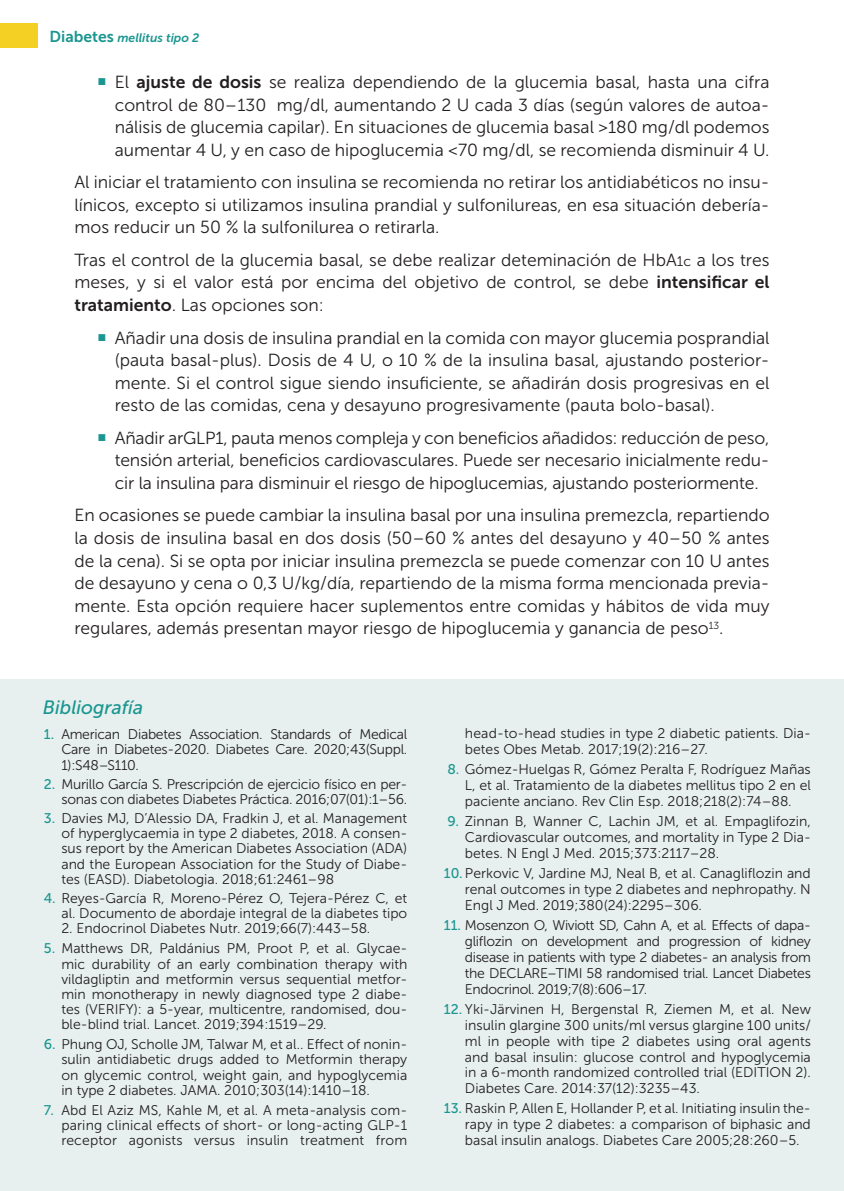
<style>
.page{position:relative;width:844px;height:1191px;background:#fff}
.page>*{position:absolute;margin:0;border:0;box-sizing:border-box;transform-origin:0 0}
.t1{font:italic 19.25px "Museo Sans 500";color:#1a9690}
.t2{font:17.5px/22.6px "Museo Sans 300";color:#231f20;text-align:justify}
.t3{font:14px/15.2px "Museo Sans 300";color:#231f20;text-align:justify}
.t4{font:italic 12.25px "Museo Sans 700";color:#1a9690}
.s1{font-style:normal;font-size:15.75px}
.s2{color:#1a9690}
.s3{font-family:"Museo Sans 700"}
.s4{font-size:14px}
.s5{font-family:"Museo Sans 500";color:#1a9690}
</style>
<div class="page">
<div style="left:0;top:23px;width:38px;height:24px;background:#f4d025"></div>
<div style="left:0;top:680px;width:843px;height:511px;background:#e7f0ef"></div>
<p class="t4" style="left:49px;top:31px;width:151px"><span class="s1">Diabetes</span> mellitus tipo 2</p>
<p class="t2" style="left:115px;top:71px;width:656px;text-indent:-18px"><span class="s2">○</span> El <span class="s3">ajuste de dosis</span> se realiza dependiendo de la glucemia basal, hasta una cifra control de 80–130 mg/dl, aumentando 2 U cada 3 días (según valores de autoa&shy;nálisis de glucemia capilar). En situaciones de glucemia basal &gt;180 mg/dl podemos aumentar 4 U, y en caso de hipoglucemia &lt;70 mg/dl, se recomienda disminuir 4 U.</p>
<p class="t2" style="left:74px;top:171px;width:696px">Al iniciar el tratamiento con insulina se recomienda no retirar los antidiabéticos no insu&shy;línicos, excepto si utilizamos insulina prandial y sulfonilureas, en esa situación debería&shy;mos reducir un 50 % la sulfonilurea o retirarla.</p>
<p class="t2" style="left:74px;top:249px;width:696px">Tras el control de la glucemia basal, se debe realizar deteminación de HbA<span class="s4">1c</span> a los tres meses, y si el valor está por encima del objetivo de control, se debe <span class="s3">intensificar el tratamiento</span>. Las opciones son:</p>
<p class="t2" style="left:115px;top:326px;width:656px;text-indent:-18px"><span class="s2">○</span> Añadir una dosis de insulina prandial en la comida con mayor glucemia posprandial (pauta basal-plus). Dosis de 4 U, o 10 % de la insulina basal, ajustando posterior&shy;mente. Si el control sigue siendo insuficiente, se añadirán dosis progresivas en el resto de las comidas, cena y desayuno progresivamente (pauta bolo-basal).</p>
<p class="t2" style="left:115px;top:426px;width:656px;text-indent:-18px"><span class="s2">○</span> Añadir arGLP1, pauta menos compleja y con beneficios añadidos: reducción de peso, tensión arterial, beneficios cardiovasculares. Puede ser necesario inicialmente redu&shy;cir la insulina para disminuir el riesgo de hipoglucemias, ajustando posteriormente.</p>
<p class="t2" style="left:74px;top:504px;width:696px">En ocasiones se puede cambiar la insulina basal por una insulina premezcla, repartiendo la dosis de insulina basal en dos dosis (50–60 % antes del desayuno y 40–50 % antes de la cena). Si se opta por iniciar insulina premezcla se puede comenzar con 10 U antes de desayuno y cena o 0,3 U/kg/día, repartiendo de la misma forma mencionada previa&shy;mente. Esta opción requiere hacer suplementos entre comidas y hábitos de vida muy regulares, además presentan mayor riesgo de hipoglucemia y ganancia de peso<sup>13</sup>.</p>
<h1 class="t1" style="left:43px;top:697px;width:102px">Bibliografía</h1>
<p class="t3" style="left:61px;top:727px;width:347px;text-indent:-17px"><span class="s5">1.</span> American Diabetes Association. Standards of Medical Care in Diabetes-2020. Diabetes Care. 2020;43(Suppl.<br>1):S48–S110.</p>
<p class="t3" style="left:44px;top:776px;width:365px;text-align:right"><span class="s5">2.</span> Murillo García S. Prescripción de ejercicio físico en per&shy;sonas con diabetes Diabetes Práctica. 2016;07(01):1–56.</p>
<p class="t3" style="left:61px;top:810px;width:347px;text-indent:-17px"><span class="s5">3.</span> Davies MJ, D’Alessio DA, Fradkin J, et al. Management of hyperglycaemia in type 2 diabetes, 2018. A consen&shy;sus report by the American Diabetes Association (ADA) and the European Association for the Study of Diabe&shy;tes (EASD). Diabetologia. 2018;61:2461–98</p>
<p class="t3" style="left:44px;top:890px;width:365px;text-align:right"><span class="s5">4.</span> Reyes-García R, Moreno-Pérez O, Tejera-Pérez C, et al. Documento de abordaje integral de la diabetes tipo</p>
<p class="t3" style="left:61px;top:921px;width:310px">2. Endocrinol Diabetes Nutr. 2019;66(7):443–58.</p>
<p class="t3" style="left:61px;top:941px;width:347px;text-indent:-17px"><span class="s5">5.</span> Matthews DR, Paldánius PM, Proot P, et al. Glycae&shy;mic durability of an early combination therapy with vildagliptin and metformin versus sequential metfor&shy;min monotherapy in newly diagnosed type 2 diabe&shy;tes (VERIFY): a 5-year, multicentre, randomised, dou&shy;ble-blind trial. Lancet. 2019;394:1519–29.</p>
<p class="t3" style="left:61px;top:1037px;width:347px;text-indent:-17px"><span class="s5">6.</span> Phung OJ, Scholle JM, Talwar M, et al.. Effect of nonin&shy;sulin antidiabetic drugs added to Metformin therapy on glycemic control, weight gain, and hypoglycemia in type 2 diabetes. JAMA. 2010;303(14):1410–18.</p>
<p class="t3" style="left:61px;top:1102px;width:347px;text-indent:-17px"><span class="s5">7.</span> Abd El Aziz MS, Kahle M, et al. A meta-analysis com&shy;paring clinical effects of short- or long-acting GLP-1 receptor agonists versus insulin treatment from</p>
<p class="t3" style="left:465px;top:725px;width:347px;line-height:15.9px">head-to-head studies in type 2 diabetic patients. Dia&shy;betes Obes Metab. 2017;19(2):216–27.</p>
<p class="t3" style="left:465px;top:761px;width:347px;line-height:15.9px;text-indent:-17px"><span class="s5">8.</span> Gómez-Huelgas R, Gómez Peralta F, Rodríguez Mañas L, et al. Tratamiento de la diabetes mellitus tipo 2 en el paciente anciano. Rev Clin Esp. 2018;218(2):74–88.</p>
<p class="t3" style="left:465px;top:813px;width:347px;line-height:15.9px;text-indent:-17px"><span class="s5">9.</span> Zinnan B, Wanner C, Lachin JM, et al. Empaglifozin, Cardiovascular outcomes, and mortality in Type 2 Dia&shy;betes. N Engl J Med. 2015;373:2117–28.</p>
<p class="t3" style="left:465px;top:865px;width:347px;line-height:15.9px;text-indent:-21px"><span class="s5">10.</span>Perkovic V, Jardine MJ, Neal B, et al. Canagliflozin and renal outcomes in type 2 diabetes and nephropathy. N Engl J Med. 2019;380(24):2295–306.</p>
<p class="t3" style="left:465px;top:917px;width:347px;line-height:15.9px;text-indent:-21px"><span class="s5">11.</span> Mosenzon O, Wiviott SD, Cahn A, et al. Effects of dapa&shy;gliflozin on development and progression of kidney disease in patients with type 2 diabetes- an analysis from the DECLARE–TIMI 58 randomised trial. Lancet Diabetes Endocrinol. 2019;7(8):606–17.</p>
<p class="t3" style="left:465px;top:1001px;width:347px;line-height:15.9px;text-indent:-21px"><span class="s5">12.</span> Yki-Järvinen H, Bergenstal R, Ziemen M, et al. New insulin glargine 300 units/ml versus glargine 100 units/ ml in people with tipe 2 diabetes using oral agents and basal insulin: glucose control and hypoglycemia in a 6-month randomized controlled trial (EDITION 2).<br>Diabetes Care. 2014:37(12):3235–43.</p>
<p class="t3" style="left:465px;top:1100px;width:347px;line-height:15.9px;text-indent:-21px"><span class="s5">13.</span> Raskin P, Allen E, Hollander P, et al. Initiating insulin the&shy;rapy in type 2 diabetes: a comparison of biphasic and basal insulin analogs. Diabetes Care 2005;28:260–5.</p>
</div>
